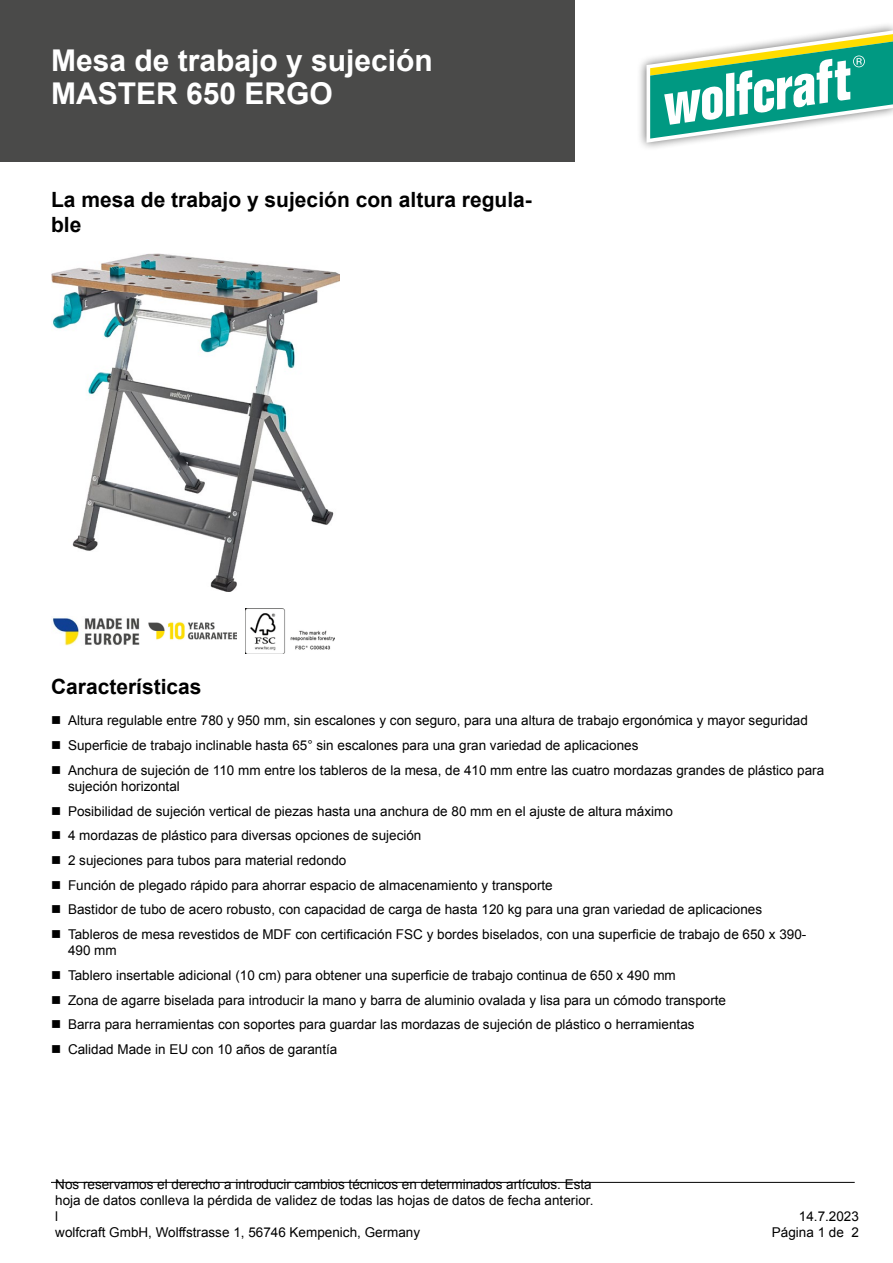
<style>
.page{position:relative;width:893px;height:1263px;background:#fff}
.page>*{position:absolute;margin:0;border:0;box-sizing:border-box;transform-origin:0 0}
.t1{font:700 30px/33px "Arial";color:#fff}
.t2{font:700 21px/25.2px "Arial";color:#000}
.t3{font:13.5px/24.8px "Arial";color:#000}
</style>
<div class="page">
<div style="left:0;top:0;width:574px;height:162px;background:#4a4a49"></div>
<hr style="left:51px;top:1182px;width:804px;height:1px;background:#000">
<div style="left:637px;top:22px;width:256px;height:130px;background:#000;opacity:.6"></div>
<svg style="left:646px;top:30px;width:247px;height:113px"></svg>
<img style="left:51px;top:253px;width:289px;height:338px">
<img style="left:52px;top:618px;width:87px;height:27px">
<img style="left:148px;top:622px;width:89px;height:18px">
<img style="left:246px;top:608px;width:88px;height:45px">
<h1 class="t1" style="left:51px;top:45px;width:383px">Mesa de trabajo y sujeción<br>MASTER 650 ERGO</h1>
<h2 class="t2" style="left:51px;top:187px;width:482px">La mesa de trabajo y sujeción con altura regula&shy;ble</h2>
<h2 class="t2" style="left:51px;top:675px;width:152px">Características</h2>
<p class="t3" style="left:68px;top:708px;width:758px">Altura regulable entre 780 y 950 mm, sin escalones y con seguro, para una altura de trabajo ergonómica y mayor seguridad<br>Superficie de trabajo inclinable hasta 65° sin escalones para una gran variedad de aplicaciones<br>Anchura de sujeción de 110 mm entre los tableros de la mesa, de 410 mm entre las cuatro mordazas grandes de plástico para</p>
<p class="t3" style="left:68px;top:774px;width:740px">sujeción horizontal<br>Posibilidad de sujeción vertical de piezas hasta una anchura de 80 mm en el ajuste de altura máximo<br>4 mordazas de plástico para diversas opciones de sujeción<br>2 sujeciones para tubos para material redondo<br>Función de plegado rápido para ahorrar espacio de almacenamiento y transporte<br>Bastidor de tubo de acero robusto, con capacidad de carga de hasta 120 kg para una gran variedad de aplicaciones Tableros de mesa revestidos de MDF con certificación FSC y bordes biselados, con una superficie de trabajo de 650 x 390-</p>
<p class="t3" style="left:68px;top:938px;width:660px">490 mm<br>Tablero insertable adicional (10 cm) para obtener una superficie de trabajo continua de 650 x 490 mm<br>Zona de agarre biselada para introducir la mano y barra de aluminio ovalada y lisa para un cómodo transporte Barra para herramientas con soportes para guardar las mordazas de sujeción de plástico o herramientas Calidad Made in EU con 10 años de garantía</p>
<p class="t3" style="left:55px;top:1176px;width:540px;line-height:16.2px">Nos reservamos el derecho a introducir cambios técnicos en determinados artículos. Esta hoja de datos conlleva la pérdida de validez de todas las hojas de datos de fecha anterior. l<br>wolfcraft GmbH, Wolffstrasse 1, 56746 Kempenich, Germany</p>
<p class="t3" style="left:772px;top:1208px;width:89px;line-height:16.2px;text-align:right">14.7.2023<br>Página 1 de 2</p>
</div>
